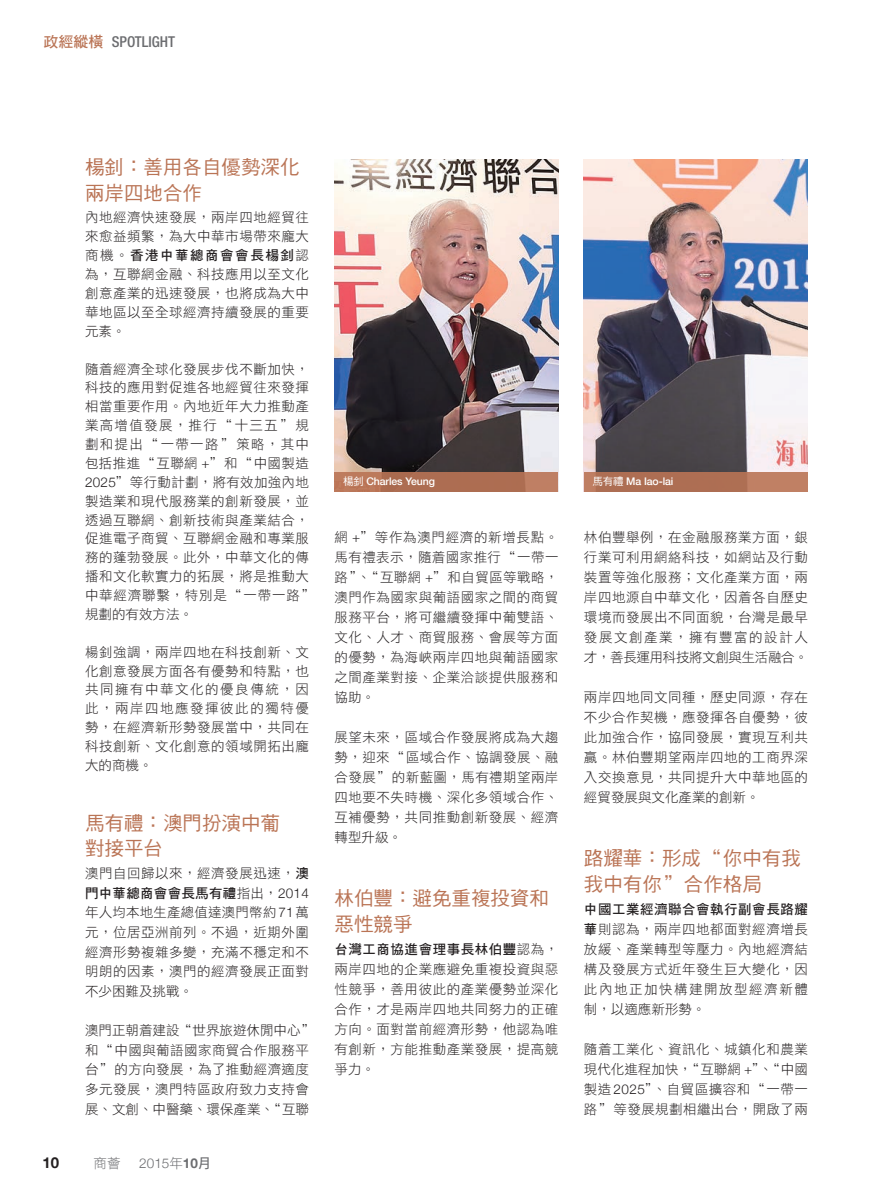
<style>
.page{position:relative;width:893px;height:1191px;background:#fff}
.page>*{position:absolute;margin:0;border:0;box-sizing:border-box;transform-origin:0 0}
.t1{font:19.5px/25.7px "DF Hei Std W5";color:#ba7455}
.t2{font:500 condensed 15px "Helvetica Neue LT Std";color:#6c6d70}
.t3{font:700 15px "Helvetica Neue";color:#231f20}
.t4{font:13.5px/20px "DF Hei Std W3";letter-spacing:.04em;color:#231f20;text-align:justify}
.t5{font:13.5px "DF Hei Std W7";letter-spacing:.04em;color:#231f20}
.t6{font:13.5px "DF Hei Std W7";letter-spacing:.02em;color:#231f20}
.t7{font:13.5px "DF Hei Std W7";letter-spacing:.115em;color:#231f20}
.t8{font:300 13.5px "Helvetica Neue";color:#6c6d70}
.t9{font:13.5px "DF Hei Std W3";color:#6c6d70}
.t10{font:500 10.5px "Helvetica Neue";letter-spacing:-.01em;color:#fff}
.s1{font-family:"DF Hei Std W7";font-weight:400;font-stretch:normal;color:#ba7455}
.s2{font-family:"DF Hei Std W3"}
.s3{font-family:"Helvetica Neue";font-weight:300}
.s4{font-family:"DF Hei Std W7"}
.s5{font-family:"DF Hei Std W3";font-weight:400}
.s6{font-weight:700}
.s7{font-family:"DF Hei Std W7";font-weight:400}
.s8{font-family:"DF Hei Std W5";font-weight:400}
</style>
<div class="page">
<img style="left:334px;top:160px;width:224px;height:312px">
<img style="left:584px;top:160px;width:224px;height:312px">
<div style="left:334px;top:472px;width:224px;height:19px;background:linear-gradient(to right,#b37053,#b27358)"></div>
<svg style="left:584px;top:472px;width:224px;height:19px;background:#b37358"></svg>
<p class="t2" style="left:43px;top:33px;width:133px"><span class="s1">政經縱橫</span> SPOTLIGHT</p>
<h1 class="t1" style="left:85px;top:154px;width:216px">楊釗：善用各自優勢深化兩岸四地合作</h1>
<p class="t4" style="left:85px;top:208px;width:225px;line-height:18.9px">內地經濟快速發展，兩岸四地經貿往來愈益頻繁，為大中華市場帶來龐大</p>
<p class="t7" style="left:85px;top:248px;width:225px"><span class="s2">商機。</span>香港中華總商會會長楊釗<span class="s2">認</span></p>
<p class="t4" style="left:85px;top:264px;width:225px;line-height:18.9px">為，互聯網金融、科技應用以至文化創意產業的迅速發展，也將成為大中華地區以至全球經濟持續發展的重要元素。</p>
<p class="t4" style="left:85px;top:359px;width:232px;line-height:18.9px;text-align:left">隨着經濟全球化發展步伐不斷加快，科技的應用對促進各地經貿往來發揮相當重要作用。內地近年大力推動產業高增值發展，推行“十三五＂規劃和提出“一帶一路＂策略，其中包括推進“互聯網 <span class="s3">+</span>＂和“中國製造<br><span class="s3">2025</span>＂等行動計劃，將有效加強內地製造業和現代服務業的創新發展，並透過互聯網、創新技術與產業結合，促進電子商貿、互聯網金融和專業服務的蓬勃發展。此外，中華文化的傳播和文化軟實力的拓展，將是推動大中華經濟聯繫，特別是“一帶一路＂規劃的有效方法。</p>
<p class="t4" style="left:85px;top:642px;width:225px;line-height:18.9px">楊釗強調，兩岸四地在科技創新、文化創意發展方面各有優勢和特點，也共同擁有中華文化的優良傳統，因此，兩岸四地應發揮彼此的獨特優勢，在經濟新形勢發展當中，共同在科技創新、文化創意的領域開拓出龐大的商機。</p>
<h1 class="t1" style="left:85px;top:809px;width:196px">馬有禮：澳門扮演中葡對接平台</h1>
<p class="t4" style="left:85px;top:863px;width:225px">澳門自回歸以來，經濟發展迅速，<span class="s4">澳</span></p>
<p class="t6" style="left:85px;top:885px;width:225px">門中華總商會會長馬有禮<span class="s2">指出，</span><span class="s3">2014</span></p>
<p class="t4" style="left:85px;top:902px;width:225px">年人均本地生產總值達澳門幣約<span class="s3">71</span>萬元，位居亞洲前列。不過，近期外圍經濟形勢複雜多變，充滿不穩定和不明朗的因素，澳門的經濟發展正面對不少困難及挑戰。</p>
<p class="t4" style="left:85px;top:1020px;width:232px;text-align:left">澳門正朝着建設“世界旅遊休閒中心＂和“中國與葡語國家商貿合作服務平台＂的方向發展，為了推動經濟適度多元發展，澳門特區政府致力支持會展、文創、中醫藥、環保產業、“互聯</p>
<p class="t3" style="left:43px;top:1150px;width:18px">10</p>
<p class="t9" style="left:94px;top:1155px;width:29px">商薈</p>
<p class="t8" style="left:139px;top:1152px;width:74px">2015<span class="s5">年</span><span class="s6">10</span><span class="s7">月</span></p>
<p class="t10" style="left:343px;top:473px;width:93px"><span class="s8">楊釗</span> Charles Yeung</p>
<p class="t10" style="left:592px;top:473px;width:82px"><span class="s8">馬有禮</span> Ma Iao-lai</p>
<p class="t4" style="left:334px;top:527px;width:225px">網 <span class="s3">+</span>＂等作為澳門經濟的新增長點。馬有禮表示，隨着國家推行“一帶一路＂、“互聯網 <span class="s3">+</span>＂和自貿區等戰略，澳門作為國家與葡語國家之間的商貿服務平台，將可繼續發揮中葡雙語、文化、人才、商貿服務、會展等方面的優勢，為海峽兩岸四地與葡語國家之間產業對接、企業洽談提供服務和協助。</p>
<p class="t4" style="left:334px;top:726px;width:225px">展望未來，區域合作發展將成為大趨勢，迎來“區域合作、協調發展、融合發展＂的新藍圖，馬有禮期望兩岸四地要不失時機、深化多領域合作、互補優勢，共同推動創新發展、經濟轉型升級。</p>
<h1 class="t1" style="left:334px;top:884px;width:216px">林伯豐：避免重複投資和惡性競爭</h1>
<p class="t5" style="left:334px;top:941px;width:225px">台灣工商協進會理事長林伯豐<span class="s2">認為，</span></p>
<p class="t4" style="left:334px;top:958px;width:225px">兩岸四地的企業應避免重複投資與惡性競爭，善用彼此的產業優勢並深化合作，才是兩岸四地共同努力的正確方向。面對當前經濟形勢，他認為唯有創新，方能推動產業發展，提高競爭力。</p>
<p class="t4" style="left:584px;top:527px;width:225px">林伯豐舉例，在金融服務業方面，銀行業可利用網絡科技，如網站及行動裝置等強化服務；文化產業方面，兩岸四地源自中華文化，因着各自歷史環境而發展出不同面貌，台灣是最早發展文創產業，擁有豐富的設計人才，善長運用科技將文創與生活融合。</p>
<p class="t4" style="left:584px;top:686px;width:225px">兩岸四地同文同種，歷史同源，存在不少合作契機，應發揮各自優勢，彼此加強合作，協同發展，實現互利共贏。林伯豐期望兩岸四地的工商界深入交換意見，共同提升大中華地區的經貿發展與文化產業的創新。</p>
<h1 class="t1" style="left:584px;top:844px;width:218px">路耀華：形成“你中有我我中有你＂合作格局</h1>
<p class="t5" style="left:584px;top:901px;width:225px">中國工業經濟聯合會執行副會長路耀</p>
<p class="t4" style="left:584px;top:918px;width:225px"><span class="s4">華</span>則認為，兩岸四地都面對經濟增長放緩、產業轉型等壓力。內地經濟結構及發展方式近年發生巨大變化，因此內地正加快構建開放型經濟新體制，以適應新形勢。</p>
<p class="t4" style="left:584px;top:1038px;width:225px">隨着工業化、資訊化、城鎮化和農業現代化進程加快，“互聯網 <span class="s3">+</span>＂、“中國製造<span class="s3">2025</span>＂、自貿區擴容和“一帶一路＂等發展規劃相繼出台，開啟了兩</p>
</div>
